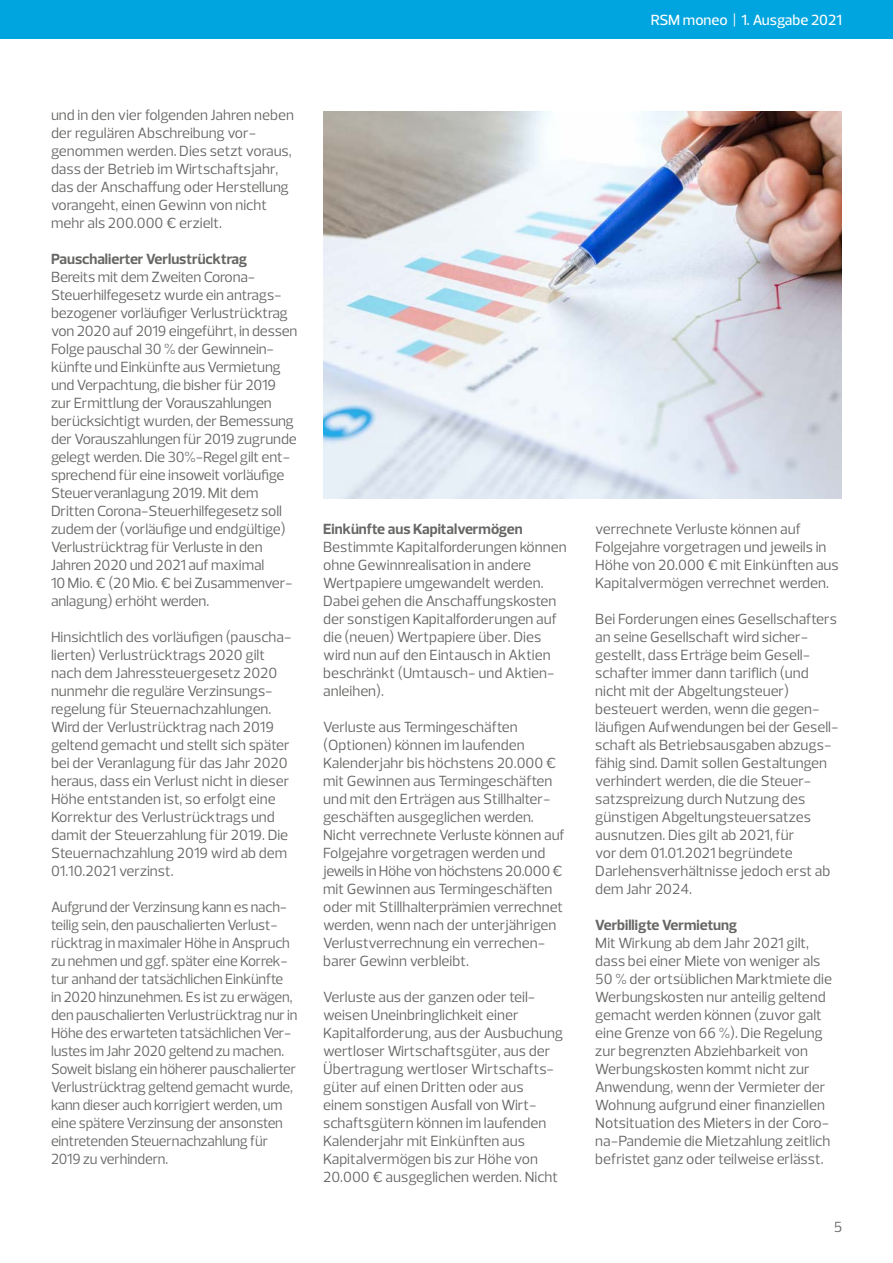
<style>
.page{position:relative;width:893px;height:1263px;background:#fff}
.page>*{position:absolute;margin:0;border:0;box-sizing:border-box;transform-origin:0 0}
.t1{font:15px/18px "Prelo";color:#666665}
.t2{font:700 15px "Prelo";color:#666665}
.t3{font:500 15px "Prelo";color:#fff}
</style>
<div class="page">
<div style="left:0;top:0;width:893px;height:38px;background:#00a5df"></div>
<img style="left:323px;top:111px;width:519px;height:387px">
<p class="t3" style="left:651px;top:11px;width:193px">RSM moneo | 1. Ausgabe 2021</p>
<p class="t1" style="left:51px;top:106px;width:244px">und in den vier folgenden Jahren neben der regulären Abschreibung vor&shy;genommen werden. Dies setzt voraus, dass der Betrieb im Wirtschaftsjahr, das der Anschaffung oder Herstellung vorangeht, einen Gewinn von nicht mehr als 200.000 € erzielt.</p>
<p class="t2" style="left:51px;top:250px;width:198px">Pauschalierter Verlustrücktrag</p>
<p class="t1" style="left:51px;top:268px;width:248px">Bereits mit dem Zweiten Corona-Steuerhilfegesetz wurde ein antrags&shy;bezogener vorläufiger Verlustrücktrag von 2020 auf 2019 eingeführt, in dessen Folge pauschal 30 % der Gewinnein&shy;künfte und Einkünfte aus Vermietung und Verpachtung, die bisher für 2019 zur Ermittlung der Vorauszahlungen berücksichtigt wurden, der Bemessung der Vorauszahlungen für 2019 zugrunde gelegt werden. Die 30%-Regel gilt ent&shy;sprechend für eine insoweit vorläufige Steuerveranlagung 2019. Mit dem Dritten Corona-Steuerhilfegesetz soll zudem der (vorläufige und endgültige)<br>Verlustrücktrag für Verluste in den Jahren 2020 und 2021 auf maximal<br>10 Mio. € (20 Mio. € bei Zusammenver&shy;anlagung) erhöht werden.</p>
<p class="t1" style="left:51px;top:628px;width:242px">Hinsichtlich des vorläufigen (pauscha&shy;lierten) Verlustrücktrags 2020 gilt nach dem Jahressteuergesetz 2020 nunmehr die reguläre Verzinsungs&shy;regelung für Steuernachzahlungen.<br>Wird der Verlustrücktrag nach 2019 geltend gemacht und stellt sich später bei der Veranlagung für das Jahr 2020 heraus, dass ein Verlust nicht in dieser Höhe entstanden ist, so erfolgt eine Korrektur des Verlustrücktrags und damit der Steuerzahlung für 2019. Die Steuernachzahlung 2019 wird ab dem 01.10.2021 verzinst.</p>
<p class="t1" style="left:51px;top:898px;width:248px">Aufgrund der Verzinsung kann es nach&shy;teilig sein, den pauschalierten Verlust&shy;rücktrag in maximaler Höhe in Anspruch zu nehmen und ggf. später eine Korrek&shy;tur anhand der tatsächlichen Einkünfte<br>in 2020 hinzunehmen. Es ist zu erwägen, den pauschalierten Verlustrücktrag nur in Höhe des erwarteten tatsächlichen Ver&shy;lustes im Jahr 2020 geltend zu machen.<br>Soweit bislang ein höherer pauschalierter Verlustrücktrag geltend gemacht wurde, kann dieser auch korrigiert werden, um eine spätere Verzinsung der ansonsten eintretenden Steuernachzahlung für 2019 zu verhindern.</p>
<p class="t2" style="left:323px;top:520px;width:201px">Einkünfte aus Kapitalvermögen</p>
<p class="t1" style="left:323px;top:538px;width:245px">Bestimmte Kapitalforderungen können ohne Gewinnrealisation in andere Wertpapiere umgewandelt werden.<br>Dabei gehen die Anschaffungskosten der sonstigen Kapitalforderungen auf die (neuen) Wertpapiere über. Dies wird nun auf den Eintausch in Aktien beschränkt (Umtausch- und Aktien&shy;anleihen).</p>
<p class="t1" style="left:323px;top:718px;width:243px">Verluste aus Termingeschäften (Optionen) können im laufenden Kalenderjahr bis höchstens 20.000 € mit Gewinnen aus Termingeschäften und mit den Erträgen aus Stillhalter&shy;geschäften ausgeglichen werden.<br>Nicht verrechnete Verluste können auf Folgejahre vorgetragen werden und jeweils in Höhe von höchstens 20.000 € mit Gewinnen aus Termingeschäften oder mit Stillhalterprämien verrechnet werden, wenn nach der unterjährigen Verlustverrechnung ein verrechen&shy;barer Gewinn verbleibt.</p>
<p class="t1" style="left:323px;top:988px;width:241px">Verluste aus der ganzen oder teil&shy;weisen Uneinbringlichkeit einer Kapitalforderung, aus der Ausbuchung wertloser Wirtschaftsgüter, aus der Übertragung wertloser Wirtschafts&shy;güter auf einen Dritten oder aus einem sonstigen Ausfall von Wirt&shy;schaftsgütern können im laufenden Kalenderjahr mit Einkünften aus Kapitalvermögen bis zur Höhe von 20.000 € ausgeglichen werden. Nicht</p>
<p class="t1" style="left:595px;top:520px;width:245px">verrechnete Verluste können auf Folgejahre vorgetragen und jeweils in Höhe von 20.000 € mit Einkünften aus Kapitalvermögen verrechnet werden.</p>
<p class="t1" style="left:595px;top:610px;width:245px">Bei Forderungen eines Gesellschafters an seine Gesellschaft wird sicher&shy;gestellt, dass Erträge beim Gesell&shy;schafter immer dann tariflich (und nicht mit der Abgeltungsteuer) besteuert werden, wenn die gegen&shy;läufigen Aufwendungen bei der Gesell&shy;schaft als Betriebsausgaben abzugs&shy;fähig sind. Damit sollen Gestaltungen verhindert werden, die die Steuer&shy;satzspreizung durch Nutzung des günstigen Abgeltungsteuersatzes ausnutzen. Dies gilt ab 2021, für<br>vor dem 01.01.2021 begründete Darlehensverhältnisse jedoch erst ab dem Jahr 2024.</p>
<p class="t2" style="left:595px;top:916px;width:143px">Verbilligte Vermietung</p>
<p class="t1" style="left:595px;top:934px;width:238px">Mit Wirkung ab dem Jahr 2021 gilt, dass bei einer Miete von weniger als 50 % der ortsüblichen Marktmiete die Werbungskosten nur anteilig geltend gemacht werden können (zuvor galt eine Grenze von 66 %). Die Regelung zur begrenzten Abziehbarkeit von Werbungskosten kommt nicht zur Anwendung, wenn der Vermieter der Wohnung aufgrund einer finanziellen Notsituation des Mieters in der Coro&shy;na-Pandemie die Mietzahlung zeitlich befristet ganz oder teilweise erlässt.</p>
<p class="t1" style="left:834px;top:1218px;width:10px">5</p>
</div>
